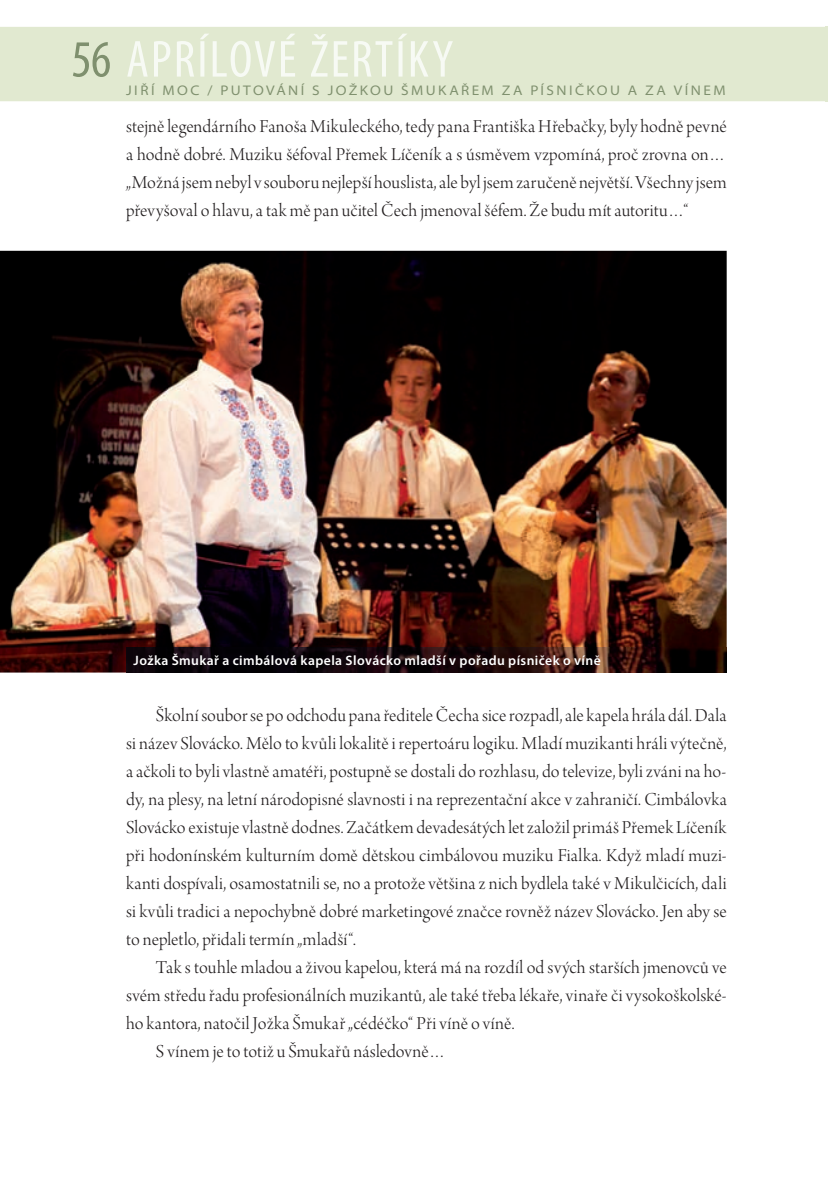
<style>
.page{position:relative;width:828px;height:1190px;background:#fff}
.page>*{position:absolute;margin:0;border:0;box-sizing:border-box;transform-origin:0 0}
.t1{font:condensed 52.5px "Myriad Pro";letter-spacing:.035em;color:#f7faf4}
.t2{font:19.25px/28px "Arno Pro Light Display";letter-spacing:.005em;color:#231f20;text-align:justify}
.t3{font:semi-expanded 14px "Myriad Pro";letter-spacing:.175em;color:#7f906e}
.t4{font:600 13.65px "Myriad Pro";letter-spacing:.03em;color:#fff}
.s1{color:#7f906e}
</style>
<div class="page">
<div style="left:0;top:27px;width:825px;height:74px;background:#e1e9d0"></div>
<div style="left:127px;top:34px;width:325px;height:43px;background:#e1e9d0"></div>
<img style="left:0;top:251px;width:726px;height:421px">
<img style="left:126px;top:648px;width:600px;height:24px">
<h1 class="t1" style="left:71px;top:40px;width:383px"><span class="s1">56</span> APRÍLOVÉ ŽERTÍKY</h1>
<p class="t3" style="left:126px;top:85px;width:601px">JIŘÍ MOC / PUTOVÁNÍ S JOŽKOU ŠMUKAŘEM ZA PÍSNIČKOU A ZA VÍNEM</p>
<p class="t2" style="left:126px;top:114px;width:602px">stejně legendárního Fanoša Mikuleckého, tedy pana Františka Hřebačky, byly hodně pevné a hodně dobré. Muziku šéfoval Přemek Líčeník a s úsměvem vzpomíná, proč zrovna on… „Možná jsem nebyl v souboru nejlepší houslista, ale byl jsem zaručeně největší. Všechny jsem převyšoval o hlavu, a tak mě pan učitel Čech jmenoval šéfem. Že budu mít autoritu…“</p>
<p class="t4" style="left:133px;top:655px;width:468px">Jožka Šmukař a cimbálová kapela Slovácko mladší v pořadu písniček o víně</p>
<p class="t2" style="left:126px;top:702px;width:602px;text-indent:30px">Školní soubor se po odchodu pana ředitele Čecha sice rozpadl, ale kapela hrála dál. Dala si název Slovácko. Mělo to kvůli lokalitě i repertoáru logiku. Mladí muzikanti hráli výtečně, a ačkoli to byli vlastně amatéři, postupně se dostali do rozhlasu, do televize, byli zváni na ho&shy;dy, na plesy, na letní národopisné slavnosti i na reprezentační akce v zahraničí. Cimbálovka Slovácko existuje vlastně dodnes. Začátkem devadesátých let založil primáš Přemek Líčeník při hodonínském kulturním domě dětskou cimbálovou muziku Fialka. Když mladí muzi&shy;kanti dospívali, osamostatnili se, no a protože většina z nich bydlela také v Mikulčicích, dali si kvůli tradici a nepochybně dobré marketingové značce rovněž název Slovácko. Jen aby se to nepletlo, přidali termín „mladší“.</p>
<p class="t2" style="left:156px;top:954px;width:572px">Tak s touhle mladou a živou kapelou, která má na rozdíl od svých starších jmenovců ve</p>
<p class="t2" style="left:126px;top:982px;width:602px">svém středu řadu profesionálních muzikantů, ale také třeba lékaře, vinaře či vysokoškolské-</p>
<p class="t2" style="left:126px;top:1010px;width:390px">ho kantora, natočil Jožka Šmukař „cédéčko“ Při víně o víně.</p>
<p class="t2" style="left:156px;top:1038px;width:292px">S vínem je to totiž u Šmukařů následovně…</p>
</div>
